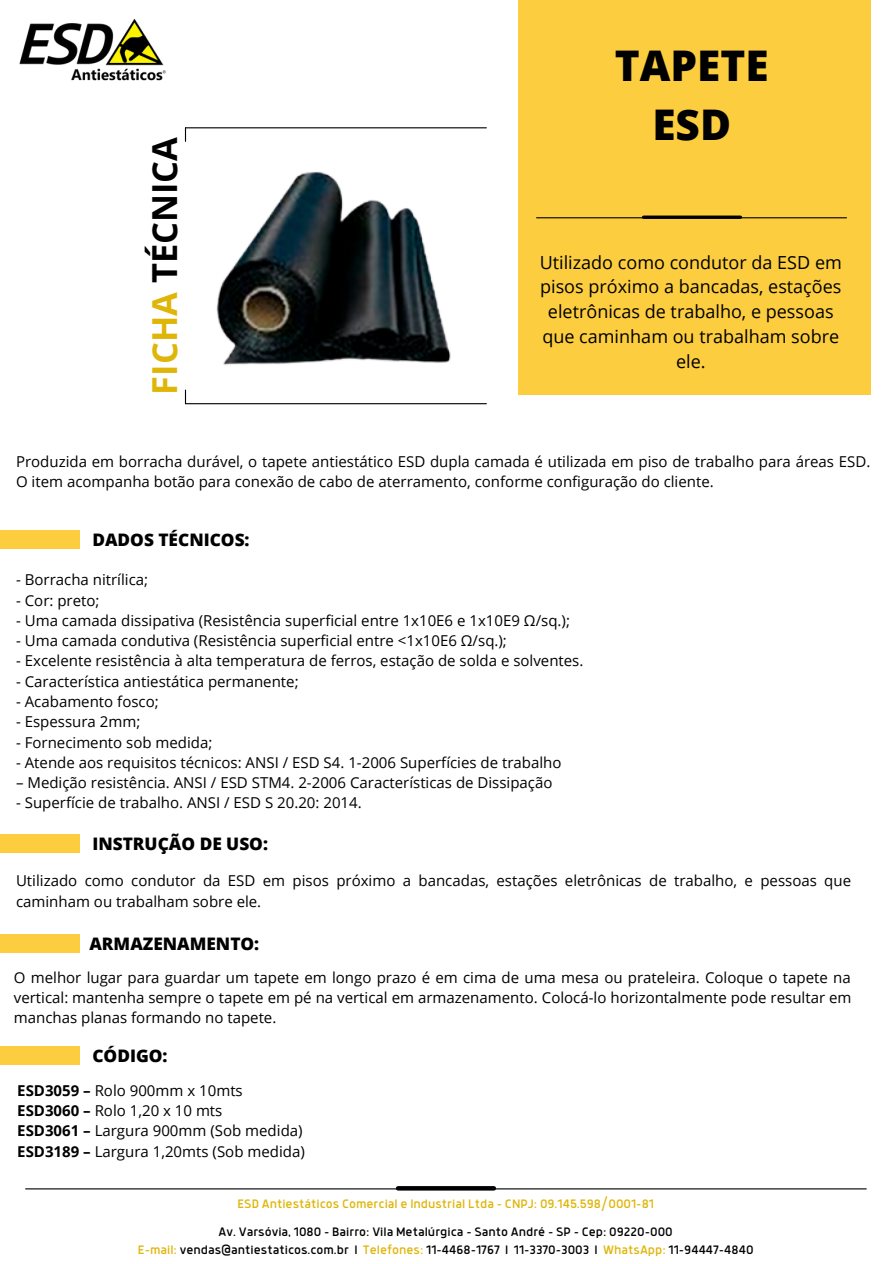
<style>
.page{position:relative;width:894px;height:1264px;background:#fff}
.page>*{position:absolute;margin:0;border:0;box-sizing:border-box;transform-origin:0 0}
.t1{font:800 42.3px/58.7px "Open Sans";color:#000;text-align:center}
.t2{font:700 34.5px "Open Sans";color:#000}
.t3{font:18px/24.8px "Open Sans";color:#000;text-align:center}
.t4{font:800 17.25px "Open Sans";color:#000}
.t5{font:15px/20.2px "Open Sans";color:#000}
.t6{font:13.5px/18px "Anteb";color:#000;text-align:center}
.t7{font:13.5px "Anteb";color:#dfb508}
.s1{color:#dfb508}
.s2{font-weight:700}
</style>
<div class="page">
<div style="left:518px;top:0;width:352px;height:394px;background:#fccd3f"></div>
<hr style="left:536px;top:217px;width:310px;height:1px;background:#000">
<svg style="left:643px;top:215px;width:97px;height:4px"></svg>
<img style="left:19px;top:18px;width:147px;height:63px">
<hr style="left:185px;top:127px;width:301px;height:1px;background:#000">
<svg style="left:185px;top:128px;width:1px;height:13px"></svg>
<hr style="left:185px;top:403px;width:301px;height:1px;background:#000">
<svg style="left:185px;top:390px;width:1px;height:13px"></svg>
<hr style="left:26px;top:1188px;width:840px;height:1px;background:#000">
<svg style="left:398px;top:1186px;width:95px;height:4px"></svg>
<div style="left:0;top:530px;width:79px;height:18px;background:#fccd3f"></div>
<div style="left:0;top:834px;width:79px;height:18px;background:#fccd3f"></div>
<div style="left:0;top:934px;width:79px;height:18px;background:#fccd3f"></div>
<div style="left:0;top:1046px;width:79px;height:18px;background:#fccd3f"></div>
<img style="left:216px;top:171px;width:235px;height:194px">
<h2 class="t2" style="left:140px;top:394px;width:259px;rotate:-90deg"><span class="s1">FICHA</span> TÉCNICA</h2>
<h1 class="t1" style="left:614px;top:36px;width:155px">TAPETE<br>ESD</h1>
<p class="t3" style="left:539px;top:249px;width:303px">Utilizado como condutor da ESD em pisos próximo a bancadas, estações eletrônicas de trabalho, e pessoas que caminham ou trabalham sobre ele.</p>
<p class="t5" style="left:16px;top:450px;width:855px">Produzida em borracha durável, o tapete antiestático ESD dupla camada é utilizada em piso de trabalho para áreas ESD.<br>O item acompanha botão para conexão de cabo de aterramento, conforme configuração do cliente.</p>
<p class="t4" style="left:92px;top:527px;width:159px">DADOS TÉCNICOS:</p>
<p class="t5" style="left:16px;top:569px;width:134px">- Borracha nitrílica;</p>
<p class="t5" style="left:16px;top:589px;width:85px">- Cor: preto;</p>
<p class="t5" style="left:16px;top:610px;width:555px">- Uma camada dissipativa (Resistência superficial entre 1x10E6 e 1x10E9 Ω/sq.);</p>
<p class="t5" style="left:16px;top:630px;width:492px">- Uma camada condutiva (Resistência superficial entre &lt;1x10E6 Ω/sq.);</p>
<p class="t5" style="left:16px;top:650px;width:568px">- Excelente resistência à alta temperatura de ferros, estação de solda e solventes.</p>
<p class="t5" style="left:16px;top:670px;width:284px">- Característica antiestática permanente;</p>
<p class="t5" style="left:16px;top:691px;width:144px">- Acabamento fosco;</p>
<p class="t5" style="left:16px;top:711px;width:126px">- Espessura 2mm;</p>
<p class="t5" style="left:16px;top:731px;width:198px">- Fornecimento sob medida;</p>
<p class="t5" style="left:16px;top:752px;width:547px">- Atende aos requisitos técnicos: ANSI / ESD S4. 1-2006 Superfícies de trabalho</p>
<p class="t5" style="left:16px;top:772px;width:538px">– Medição resistência. ANSI / ESD STM4. 2-2006 Características de Dissipação</p>
<p class="t5" style="left:16px;top:792px;width:347px">- Superfície de trabalho. ANSI / ESD S 20.20: 2014.</p>
<p class="t4" style="left:92px;top:831px;width:177px">INSTRUÇÃO DE USO:</p>
<p class="t5" style="left:16px;top:870px;width:836px">Utilizado como condutor da ESD em pisos próximo a bancadas, estações eletrônicas de trabalho, e pessoas que caminham ou trabalham sobre ele.</p>
<p class="t4" style="left:89px;top:931px;width:171px">ARMAZENAMENTO:</p>
<p class="t5" style="left:14px;top:966px;width:838px;text-align:justify">O melhor lugar para guardar um tapete em longo prazo é em cima de uma mesa ou prateleira. Coloque o tapete na vertical: mantenha sempre o tapete em pé na vertical em armazenamento. Colocá-lo horizontalmente pode resultar em manchas planas formando no tapete.</p>
<p class="t4" style="left:92px;top:1043px;width:77px">CÓDIGO:</p>
<p class="t5" style="left:17px;top:1079px;width:289px"><span class="s2">ESD3059 –</span> Rolo 900mm x 10mts<br><span class="s2">ESD3060 –</span> Rolo 1,20 x 10 mts<br><span class="s2">ESD3061 –</span> Largura 900mm (Sob medida)<br><span class="s2">ESD3189 –</span> Largura 1,20mts (Sob medida)</p>
<p class="t7" style="left:237px;top:1198px;width:418px">ESD Antiestáticos Comercial e Industrial Ltda - CNPJ: 09.145.598/0001-81</p>
<p class="t6" style="left:138px;top:1223px;width:617px">Av. Varsóvia, 1080 - Bairro: Vila Metalúrgica - Santo André - SP - Cep: 09220-000<br><span class="s1">E-mail:</span> vendas@antiestaticos.com.br I <span class="s1">Telefones:</span> 11-4468-1767 I 11-3370-3003 I <span class="s1">WhatsApp:</span> 11-94447-4840</p>
</div>
